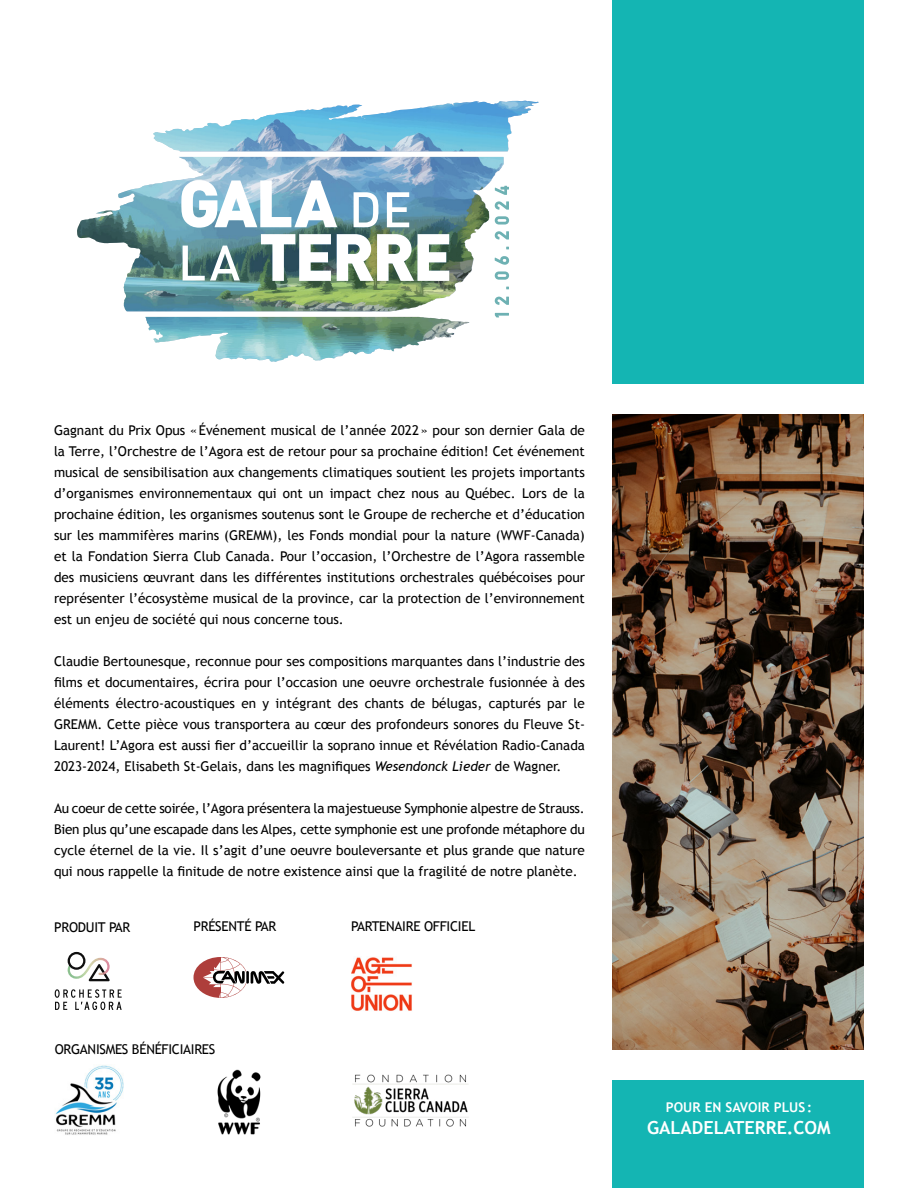
<style>
.page{position:relative;width:918px;height:1188px;background:#fff}
.page>*{position:absolute;margin:0;border:0;box-sizing:border-box;transform-origin:0 0}
.t1{font:700 18px "Trebuchet MS";color:#fff}
.t2{font:13.5px/21px "Trebuchet MS";color:#000;text-align:justify}
.t3{font:13.5px "Trebuchet MS";letter-spacing:-.02em;color:#000}
.t4{font:700 13.5px "Trebuchet MS";color:#fff}
.s1{font-style:italic}
</style>
<div class="page">
<svg style="left:495px;top:313px;width:14px;height:4px"></svg>
<svg style="left:504px;top:297px;width:5px;height:8px"></svg>
<svg style="left:504px;top:271px;width:5px;height:9px"></svg>
<svg style="left:504px;top:256px;width:5px;height:9px"></svg>
<svg style="left:504px;top:231px;width:5px;height:9px"></svg>
<svg style="left:504px;top:216px;width:5px;height:9px"></svg>
<svg style="left:504px;top:201px;width:5px;height:9px"></svg>
<svg style="left:504px;top:186px;width:5px;height:9px"></svg>
<img style="left:77px;top:157px;width:427px;height:155px">
<svg style="left:146px;top:317px;width:324px;height:45px"></svg>
<svg style="left:153px;top:101px;width:386px;height:51px"></svg>
<div style="left:612px;top:1080px;width:252px;height:108px;background:#14b5b3"></div>
<div style="left:612px;top:0;width:252px;height:384px;background:#14b5b3"></div>
<img style="left:612px;top:414px;width:252px;height:636px">
<svg style="left:194px;top:957px;width:91px;height:41px"></svg>
<svg style="left:55px;top:989px;width:67px;height:21px"></svg>
<svg style="left:68px;top:952px;width:42px;height:29px"></svg>
<img style="left:351px;top:957px;width:61px;height:54px">
<img style="left:55px;top:1065px;width:69px;height:70px">
<img style="left:217px;top:1069px;width:44px;height:66px">
<img style="left:352px;top:1074px;width:117px;height:53px">
<p class="t2" style="left:54px;top:420px;width:532px">Gagnant du Prix Opus «Événement musical de l’année 2022» pour son dernier Gala de la Terre, l’Orchestre de l’Agora est de retour pour sa prochaine édition! Cet événement musical de sensibilisation aux changements climatiques soutient les projets importants d’organismes environnementaux qui ont un impact chez nous au Québec. Lors de la prochaine édition, les organismes soutenus sont le Groupe de recherche et d’éducation sur les mammifères marins (GREMM), les Fonds mondial pour la nature (WWF-Canada) et la Fondation Sierra Club Canada. Pour l’occasion, l’Orchestre de l’Agora rassemble des musiciens œuvrant dans les différentes institutions orchestrales québécoises pour représenter l’écosystème musical de la province, car la protection de l’environnement est un enjeu de société qui nous concerne tous.</p>
<p class="t2" style="left:54px;top:651px;width:532px">Claudie Bertounesque, reconnue pour ses compositions marquantes dans l’industrie des films et documentaires, écrira pour l’occasion une oeuvre orchestrale fusionnée à des éléments électro-acoustiques en y intégrant des chants de bélugas, capturés par le GREMM. Cette pièce vous transportera au cœur des profondeurs sonores du Fleuve St-Laurent! L’Agora est aussi fier d’accueillir la soprano innue et Révélation Radio-Canada 2023-2024, Elisabeth St-Gelais, dans les magnifiques <span class="s1">Wesendonck Lieder</span> de Wagner.</p>
<p class="t2" style="left:54px;top:798px;width:532px">Au coeur de cette soirée, l’Agora présentera la majestueuse Symphonie alpestre de Strauss.<br>Bien plus qu’une escapade dans les Alpes, cette symphonie est une profonde métaphore du cycle éternel de la vie. Il s’agit d’une oeuvre bouleversante et plus grande que nature qui nous rappelle la finitude de notre existence ainsi que la fragilité de notre planète.</p>
<p class="t3" style="left:54px;top:919px;width:78px">PRODUIT PAR</p>
<p class="t3" style="left:194px;top:918px;width:84px">PRÉSENTÉ PAR</p>
<p class="t3" style="left:351px;top:918px;width:125px">PARTENAIRE OFFICIEL</p>
<p class="t3" style="left:55px;top:1041px;width:162px">ORGANISMES BÉNÉFICIAIRES</p>
<p class="t4" style="left:666px;top:1099px;width:148px">POUR EN SAVOIR PLUS:</p>
<h1 class="t1" style="left:647px;top:1116px;width:185px">GALADELATERRE.COM</h1>
</div>
